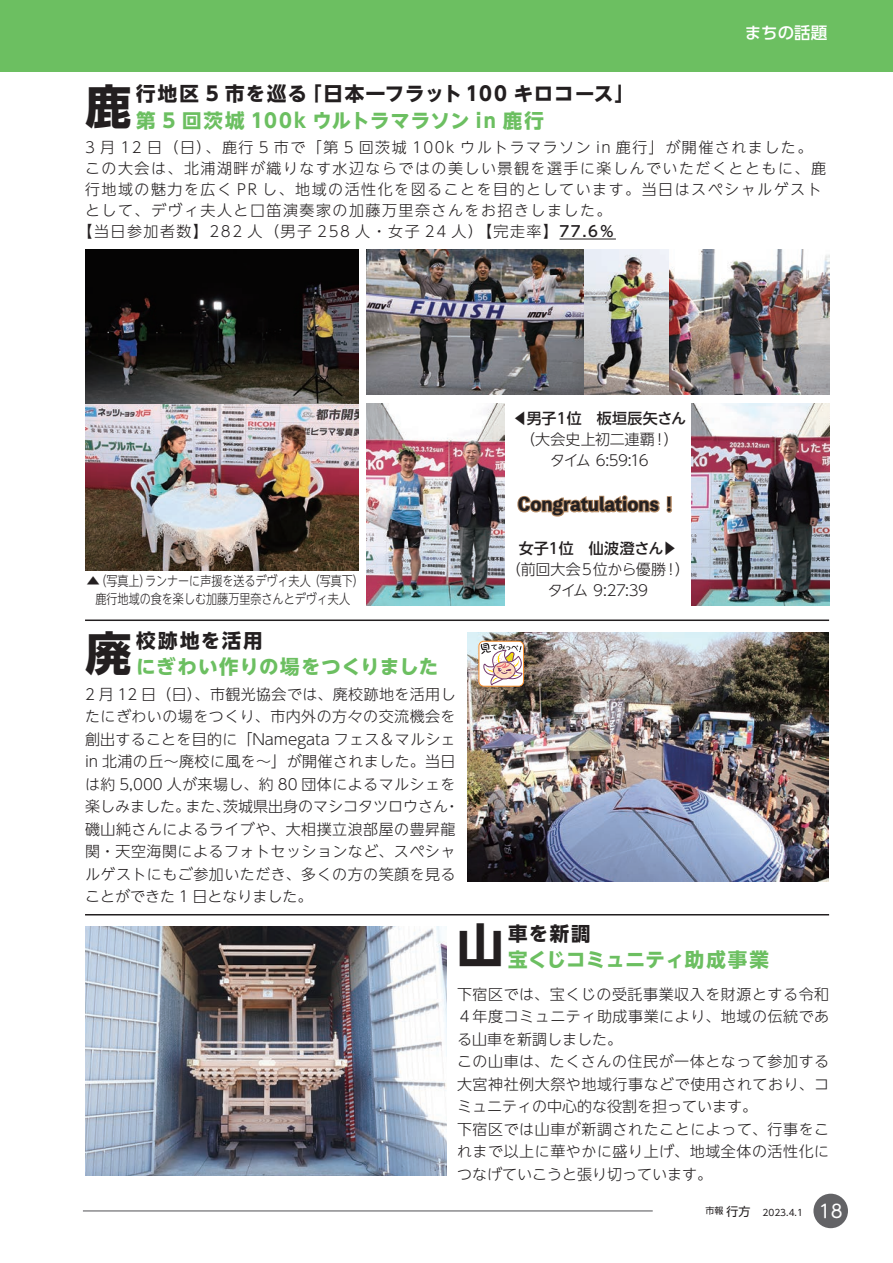
<style>
.page{position:relative;width:893px;height:1263px;background:#fff}
.page>*{position:absolute;margin:0;border:0;box-sizing:border-box;transform-origin:0 0}
.t1{font:700 46.5px "UD Shin Go NT Pro";color:#231f20}
.t2{font:700 19.5px "UD Shin Go NT Pro";letter-spacing:.03em;color:#6cbf61}
.t3{font:700 19.5px "UD Shin Go NT Pro";letter-spacing:.07em;color:#231f20}
.t4{font:700 19.5px "UD Shin Go NT Pro";letter-spacing:.035em;color:#231f20}
.t5{font:18px "P Bunkyu Md Go Std EB";letter-spacing:-.005em;color:#231f20}
.t6{font:18px "UD Shin M Go Pro";color:#fff}
.t7{font:500 16.5px "UD Shin Go Pro";color:#fff}
.t8{font:300 15px/22.5px "UD Shin Go NT Pro";letter-spacing:.035em;color:#231f20}
.t9{font:300 15px "UD Shin Go NT Pro";letter-spacing:.1em;color:#231f20}
.t10{font:500 15px "UD Shin Go NT Pro";letter-spacing:-.005em;color:#231f20}
.t11{font:300 15px/21px "UD Shin Go NT Pro";letter-spacing:-.035em;color:#231f20}
.t12{font:300 15px/21px "UD Shin Go NT Pro";letter-spacing:-.02em;color:#231f20}
.t13{font:300 15px "UD Shin Go NT Pro";color:#231f20}
.t14{font:300 13.5px "UD Shin Go NT Pro";color:#231f20}
.t15{font:300 13.5px/18px "UD Shin Go NT Pro";color:#231f20;scale:.82 1}
.t16{font:12px "UD Shin Go NT Pro";color:#231f20}
.t17{font:9px "UD Shin Go NT Pro";color:#231f20}
.s1{font-weight:500}
</style>
<div class="page">
<div style="left:813px;top:1194px;width:35px;height:34px;background:#636366;border-radius:50%"></div>
<hr style="left:83px;top:1210px;width:570px;height:1px;background:#636366">
<img style="left:668px;top:250px;width:161px;height:145px">
<div style="left:0;top:0;width:893px;height:72px;background:#6cbf61"></div>
<img style="left:85px;top:926px;width:361px;height:249px">
<hr style="left:559px;top:239px;width:57px;height:1px;background:#231f20">
<img style="left:467px;top:633px;width:361px;height:248px">
<img style="left:85px;top:250px;width:273px;height:153px">
<img style="left:85px;top:405px;width:273px;height:166px">
<img style="left:367px;top:403px;width:138px;height:202px">
<img style="left:691px;top:403px;width:138px;height:202px">
<img style="left:367px;top:250px;width:301px;height:145px">
<svg style="left:517px;top:495px;width:155px;height:22px"></svg>
<hr style="left:85px;top:619px;width:744px;height:2px;background:#231f20">
<hr style="left:85px;top:914px;width:744px;height:1px;background:#231f20">
<div style="left:479px;top:641px;width:44px;height:45px;background:#fff;border-radius:5px"></div>
<div style="left:478px;top:641px;width:46px;height:46px;border:1px solid #f69030;border-radius:5px"></div>
<svg style="left:481px;top:643px;width:45px;height:42px"></svg>
<p class="t7" style="left:745px;top:20px;width:84px">まちの話題</p>
<h1 class="t1" style="left:85px;top:68px;width:48px">鹿</h1>
<h2 class="t3" style="left:136px;top:78px;width:172px">行地区 5 市を巡る</h2>
<h2 class="t4" style="left:302px;top:78px;width:334px">「日本一フラット100 キロコース「</h2>
<h2 class="t2" style="left:136px;top:105px;width:409px">第 5 回茨城 100k ウルトラマラソン in 鹿行</h2>
<p class="t9" style="left:85px;top:135px;width:729px">3 月 12 日（日）、鹿行 5 市で「第 5 回茨城 100k ウルトラマラソン in 鹿行」が開催されました。</p>
<p class="t9" style="left:85px;top:156px;width:742px">この大会は、北浦湖畔が織りなす水辺ならではの美しい景観を選手に楽しんでいただくとともに、鹿</p>
<p class="t9" style="left:85px;top:177px;width:738px">行地域の魅力を広く PR し、地域の活性化を図ることを目的としています。当日はスペシャルゲスト</p>
<p class="t9" style="left:85px;top:198px;width:528px">として、デヴィ夫人と口笛演奏家の加藤万里奈さんをお招きしました。</p>
<p class="t9" style="left:78px;top:219px;width:538px">【当日参加者数】282 人（男子 258 人・女子 24 人）【完走率【<span class="s1">77.6％</span></p>
<p class="t10" style="left:567px;top:406px;width:121px">位　板垣辰矢さん</p>
<p class="t10" style="left:513px;top:406px;width:45px">◀男子</p>
<p class="t10" style="left:554px;top:406px;width:16px">１</p>
<p class="t12" style="left:550px;top:428px;width:106px;text-indent:-30px">（大会史上初二連覇タイム 6:59:16</p>
<p class="t8" style="left:664px;top:427px;width:16px">(</p>
<p class="t8" style="left:652px;top:427px;width:16px">!</p>
<p class="t5" style="left:518px;top:490px;width:162px">Congratulations!</p>
<p class="t14" style="left:87px;top:570px;width:279px">▲（写真上ランナーに声援を送るデヴィ夫人（写真下(</p>
<p class="t15" style="left:95px;top:571px;width:312px;text-indent:44px">）<br>鹿行地域の食を楽しむ加藤万里奈さんとデヴィ夫人</p>
<h1 class="t1" style="left:85px;top:615px;width:48px">廃</h1>
<h2 class="t3" style="left:136px;top:625px;width:128px">校跡地を活用</h2>
<h2 class="t2" style="left:136px;top:650px;width:303px">にぎわい作りの場をつくりました</h2>
<p class="t8" style="left:85px;top:682px;width:376px;text-align:right">2 月 12 日（日）、市観光協会では、廃校跡地を活用したにぎわいの場をつくり、市内外の方々の交流機会を創出することを目的に「Namegata フェス＆マルシェin 北浦の丘～廃校に風を～」が開催されました。当日は約 5,000 人が来場し、約 80 団体によるマルシェを・</p>
<p class="t8" style="left:85px;top:795px;width:372px">楽しみました。<br>磯山純さんによるライブや、大相撲立浪部屋の豊昇龍関・天空海関によるフォトセッションなど、スペシャルゲストにもご参加いただき、多くの方の笑顔を見ることができた 1 日となりました。</p>
<p class="t13" style="left:223px;top:795px;width:226px">茨城県出身のマシコタツロウさん</p>
<p class="t8" style="left:186px;top:795px;width:46px">また、</p>
<p class="t10" style="left:519px;top:536px;width:31px">女子</p>
<p class="t10" style="left:559px;top:536px;width:120px">位　仙波澄さん▶</p>
<p class="t10" style="left:546px;top:536px;width:16px">１</p>
<p class="t11" style="left:548px;top:558px;width:120px;text-indent:-42px">（前回大会５位から優勝タイム 9:27:39</p>
<p class="t8" style="left:675px;top:558px;width:16px">(</p>
<p class="t8" style="left:663px;top:558px;width:16px">!</p>
<h1 class="t1" style="left:457px;top:908px;width:48px">山</h1>
<h2 class="t3" style="left:508px;top:918px;width:84px">車を新調</h2>
<h2 class="t2" style="left:508px;top:943px;width:262px">宝くじコミュニティ助成事業</h2>
<p class="t8" style="left:457px;top:982px;width:374px">下宿区では、宝くじの受託事業収入を財源とする令和<br>４年度コミュニティ助成事業により、地域の伝統である山車を新調しました。<br>この山車は、たくさんの住民が一体となって参加する大宮神社例大祭や地域行事などで使用されており、コミュニティの中心的な役割を担っています。<br>下宿区では山車が新調されたことによって、行事をこれまで以上に華やかに盛り上げ、地域全体の活性化につなげていこうと張り切っています。</p>
<p class="t16" style="left:726px;top:1201px;width:25px">行方</p>
<p class="t17" style="left:705px;top:1204px;width:19px">市報</p>
<p class="t17" style="left:762px;top:1205px;width:42px">2023.4.1</p>
<p class="t6" style="left:819px;top:1196px;width:25px">18</p>
</div>
